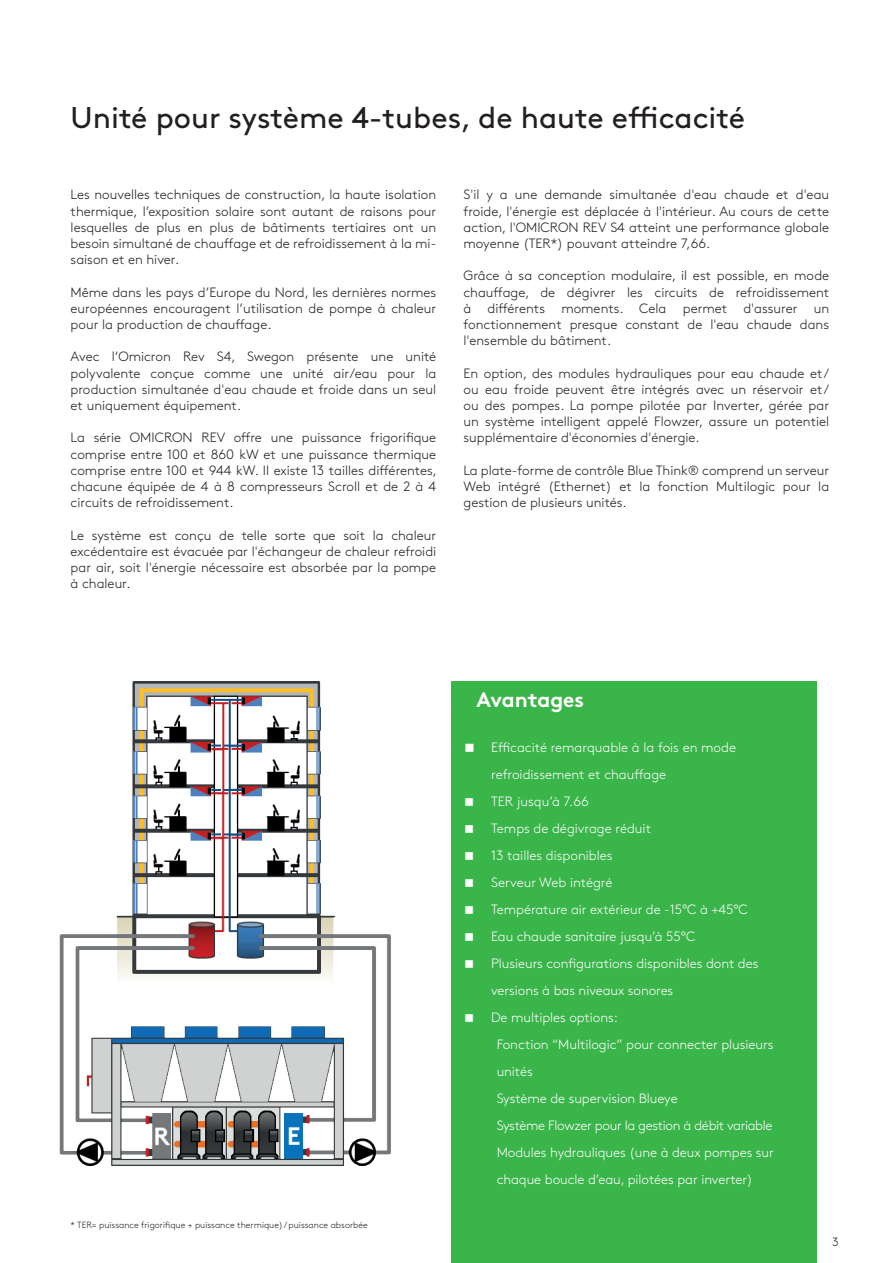
<style>
.page{position:relative;width:893px;height:1263px;background:#fff}
.page>*{position:absolute;margin:0;border:0;box-sizing:border-box;transform-origin:0 0}
.t1{font:30px "Brown";color:#231f20}
.t2{font:700 21px "Swegon Brown";letter-spacing:-.01em;color:#fff}
.t3{font:300 13.5px/16.2px "Swegon Brown";color:#231f20;text-align:justify}
.t4{font:300 13.5px "Swegon Brown";letter-spacing:-.005em;color:#fff}
.t5{font:300 13.5px "Swegon Brown";letter-spacing:-.025em;color:#fff}
.t6{font:300 12px "Swegon Brown";color:#231f20}
.t7{font:300 9px "Swegon Brown";color:#231f20}
</style>
<div class="page">
<div style="left:451px;top:681px;width:366px;height:582px;background:#3ab54a"></div>
<img style="left:59px;top:681px;width:332px;height:485px">
<h1 class="t1" style="left:71px;top:94px;width:676px">Unité pour système 4-tubes, de haute efficacité</h1>
<p class="t3" style="left:71px;top:186px;width:367px">Les nouvelles techniques de construction, la haute isolation thermique, l’exposition solaire sont autant de raisons pour lesquelles de plus en plus de bâtiments tertiaires ont un besoin simultané de chauffage et de refroidissement à la mi&shy;saison et en hiver.</p>
<p class="t3" style="left:71px;top:283px;width:367px">Même dans les pays d’Europe du Nord, les dernières normes européennes encouragent l’utilisation de pompe à chaleur pour la production de chauffage.</p>
<p class="t3" style="left:71px;top:348px;width:367px">Avec l‘Omicron Rev S4, Swegon présente une unité polyvalente conçue comme une unité air/eau pour la production simultanée d'eau chaude et froide dans un seul et uniquement équipement.</p>
<p class="t3" style="left:71px;top:429px;width:368px">La série OMICRON REV offre une puissance frigorifique comprise entre 100 et 860 kW et une puissance thermique comprise entre 100 et 944 kW. Il existe 13 tailles différentes, chacune équipée de 4 à 8 compresseurs Scroll et de 2 à 4 circuits de refroidissement.</p>
<p class="t3" style="left:71px;top:526px;width:367px">Le système est conçu de telle sorte que soit la chaleur excédentaire est évacuée par l'échangeur de chaleur refroidi par air, soit l'énergie nécessaire est absorbée par la pompe à chaleur.</p>
<p class="t3" style="left:463px;top:186px;width:367px">S'il y a une demande simultanée d'eau chaude et d'eau froide, l'énergie est déplacée à l'intérieur. Au cours de cette action, l'OMICRON REV S4 atteint une performance globale moyenne (TER*) pouvant atteindre 7,66.</p>
<p class="t3" style="left:463px;top:267px;width:367px">Grâce à sa conception modulaire, il est possible, en mode chauffage, de dégivrer les circuits de refroidissement à différents moments. Cela permet d'assurer un fonctionnement presque constant de l'eau chaude dans l'ensemble du bâtiment.</p>
<p class="t3" style="left:463px;top:364px;width:367px">En option, des modules hydrauliques pour eau chaude et/ ou eau froide peuvent être intégrés avec un réservoir et/ ou des pompes. La pompe pilotée par Inverter, gérée par un système intelligent appelé Flowzer, assure un potentiel supplémentaire d'économies d'énergie.</p>
<p class="t3" style="left:463px;top:461px;width:367px">La plate-forme de contrôle Blue Think® comprend un serveur Web intégré (Ethernet) et la fonction Multilogic pour la gestion de plusieurs unités.</p>
<p class="t7" style="left:71px;top:1219px;width:299px">* TER= puissance frigorifique + puissance thermique) / puissance absorbée</p>
<h2 class="t2" style="left:476px;top:682px;width:109px">Avantages</h2>
<p class="t4" style="left:491px;top:737px;width:246px">Efficacité remarquable à la fois en mode</p>
<p class="t4" style="left:491px;top:764px;width:177px">refroidissement et chauffage</p>
<p class="t4" style="left:491px;top:791px;width:99px">TER jusqu’à 7.66</p>
<p class="t4" style="left:491px;top:818px;width:161px">Temps de dégivrage réduit</p>
<p class="t4" style="left:491px;top:845px;width:123px">13 tailles disponibles</p>
<p class="t4" style="left:491px;top:872px;width:123px">Serveur Web intégré</p>
<p class="t4" style="left:491px;top:899px;width:258px">Température air extérieur de -15°C à +45°C</p>
<p class="t4" style="left:491px;top:926px;width:206px">Eau chaude sanitaire jusqu’à 55°C</p>
<p class="t4" style="left:491px;top:953px;width:269px">Plusieurs configurations disponibles dont des</p>
<p class="t4" style="left:491px;top:980px;width:184px">versions à bas niveaux sonores</p>
<p class="t4" style="left:491px;top:1007px;width:128px">De multiples options:</p>
<p class="t4" style="left:497px;top:1034px;width:278px">Fonction “Multilogic” pour connecter plusieurs</p>
<p class="t4" style="left:497px;top:1061px;width:38px">unités</p>
<p class="t4" style="left:497px;top:1088px;width:183px">Système de supervision Blueye</p>
<p class="t5" style="left:497px;top:1115px;width:277px">Système Flowzer pour la gestion à débit variable</p>
<p class="t4" style="left:497px;top:1142px;width:279px">Modules hydrauliques (une à deux pompes sur</p>
<p class="t4" style="left:497px;top:1169px;width:258px">chaque boucle d’eau, pilotées par inverter)</p>
<p class="t6" style="left:832px;top:1233px;width:8px">3</p>
</div>
